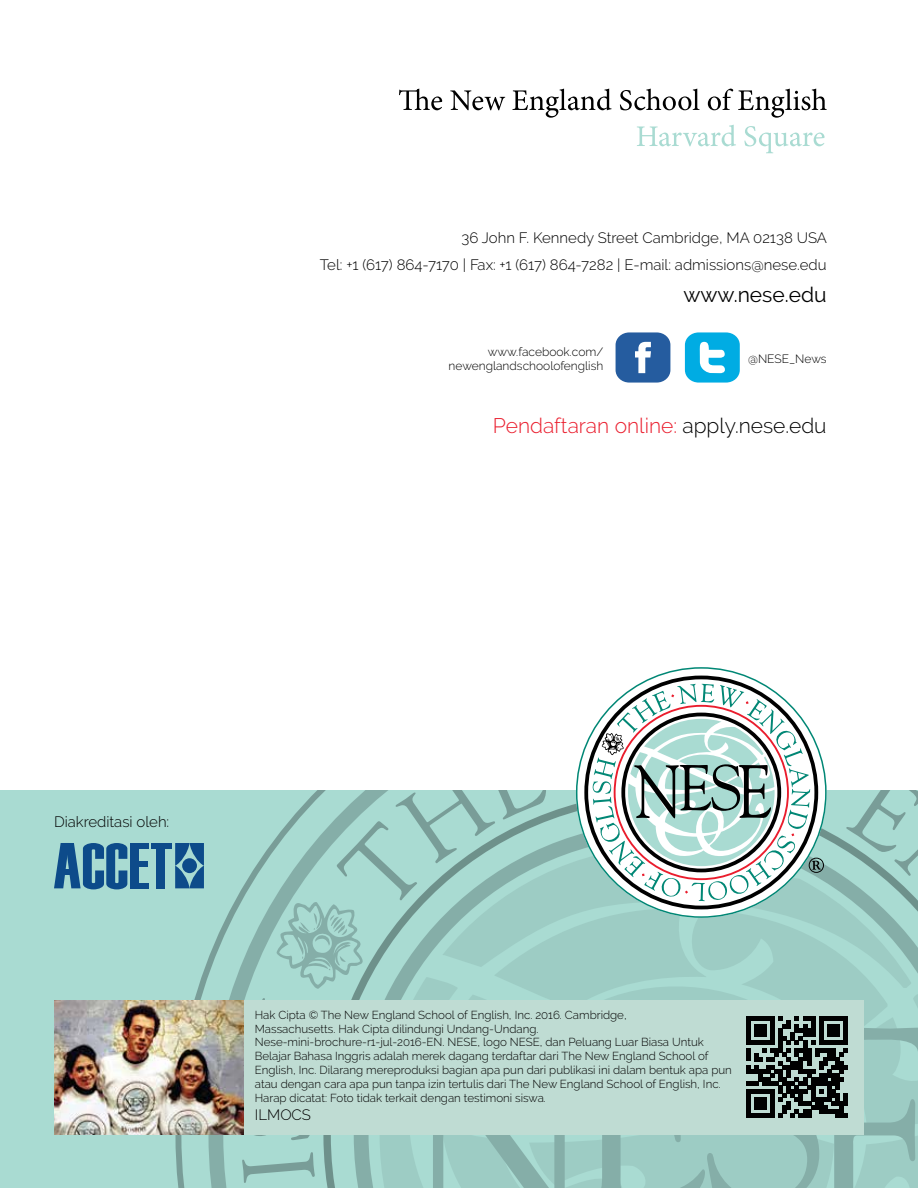
<style>
.page{position:relative;width:918px;height:1188px;background:#fff}
.page>*{position:absolute;margin:0;border:0;box-sizing:border-box;transform-origin:0 0}
.t1{font:300 21px "Raleway";color:#ea1d2d}
.t2{font:21px "Raleway";color:#000}
.t3{font:300 15px/26.7px "Raleway";color:#000;text-align:right}
.t4{font:300 12px/14.4px "Raleway";color:#000;text-align:right}
.t5{font:300 11.55px/14px "Raleway";color:#000}
.s1{color:#000}
</style>
<div class="page">
<div style="left:0;top:791px;width:918px;height:397px;background:#a9dbd2"></div>
<svg style="left:175px;top:837px;width:148px;height:351px"></svg>
<svg style="left:354px;top:835px;width:564px;height:353px;fill:#9dccc4"></svg>
<svg style="left:277px;top:791px;width:270px;height:198px"></svg>
<svg style="left:846px;top:791px;width:72px;height:115px"></svg>
<svg style="left:242px;top:1152px;width:73px;height:31px"></svg>
<svg style="left:241px;top:1134px;width:74px;height:6px"></svg>
<svg style="left:246px;top:998px;width:77px;height:2px"></svg>
<svg style="left:404px;top:1025px;width:514px;height:163px;fill:#9dccc4"></svg>
<div style="left:54px;top:1000px;width:810px;height:134px;background:#bfdcd3"></div>
<svg style="left:399px;top:89px;width:428px;height:29px"></svg>
<svg style="left:637px;top:125px;width:99px;height:21px"></svg>
<svg style="left:744px;top:126px;width:81px;height:27px"></svg>
<svg style="left:746px;top:1016px;width:102px;height:102px"></svg>
<img style="left:54px;top:1000px;width:189px;height:134px">
<svg style="left:576px;top:667px;width:251px;height:251px;fill:#fff"></svg>
<svg style="left:593px;top:684px;width:242px;height:217px"></svg>
<div style="left:685px;top:332px;width:55px;height:51px;background:#00ace3;border-radius:13px"></div>
<svg style="left:700px;top:342px;width:25px;height:31px"></svg>
<div style="left:616px;top:332px;width:54px;height:51px;background:#255c9f;border-radius:13px"></div>
<svg style="left:635px;top:342px;width:16px;height:31px"></svg>
<svg style="left:54px;top:843px;width:73px;height:46px"></svg>
<div style="left:130px;top:843px;width:9px;height:45px;background:#0d4b8a"></div>
<div style="left:156px;top:843px;width:9px;height:45px;background:#0d4b8a"></div>
<div style="left:137px;top:843px;width:12px;height:5px;background:#0d4b8a"></div>
<div style="left:151px;top:843px;width:21px;height:5px;background:#0d4b8a"></div>
<div style="left:137px;top:883px;width:12px;height:5px;background:#0d4b8a"></div>
<div style="left:137px;top:861px;width:11px;height:5px;background:#0d4b8a"></div>
<svg style="left:175px;top:843px;width:29px;height:45px"></svg>
<div style="left:182px;top:858px;width:15px;height:15px;background:#0d4b8a;border-radius:50%"></div>
<p class="t3" style="left:320px;top:224px;width:509px">36 John F. Kennedy Street Cambridge, MA 02138 USA<br>Tel: +1 (617) 864-7170 | Fax: +1 (617) 864-7282 | E-mail: admissions@nese.edu</p>
<h1 class="t2" style="left:683px;top:282px;width:145px">www.nese.edu</h1>
<p class="t4" style="left:449px;top:344px;width:156px">www.facebook.com/ newenglandschoolofenglish</p>
<p class="t4" style="left:748px;top:352px;width:80px">@NESE_News</p>
<h1 class="t1" style="left:493px;top:413px;width:335px">Pendaftaran online: <span class="s1">apply.nese.edu</span></h1>
<p class="t3" style="left:54px;top:808px;width:117px">Diakreditasi oleh:</p>
<p class="t5" style="left:255px;top:1008px;width:479px">Hak Cipta © The New England School of English, Inc. 2016. Cambridge,<br>Massachusetts. Hak Cipta dilindungi Undang-Undang.<br>Nese-mini-brochure-r1-jul-2016-EN. NESE, logo NESE, dan Peluang Luar Biasa Untuk Belajar Bahasa Inggris adalah merek dagang terdaftar dari The New England School of English, Inc. Dilarang mereproduksi bagian apa pun dari publikasi ini dalam bentuk apa pun atau dengan cara apa pun tanpa izin tertulis dari The New England School of English, Inc.<br>Harap dicatat: Foto tidak terkait dengan testimoni siswa.</p>
<p class="t3" style="left:255px;top:1102px;width:58px">ILMOCS</p>
</div>
